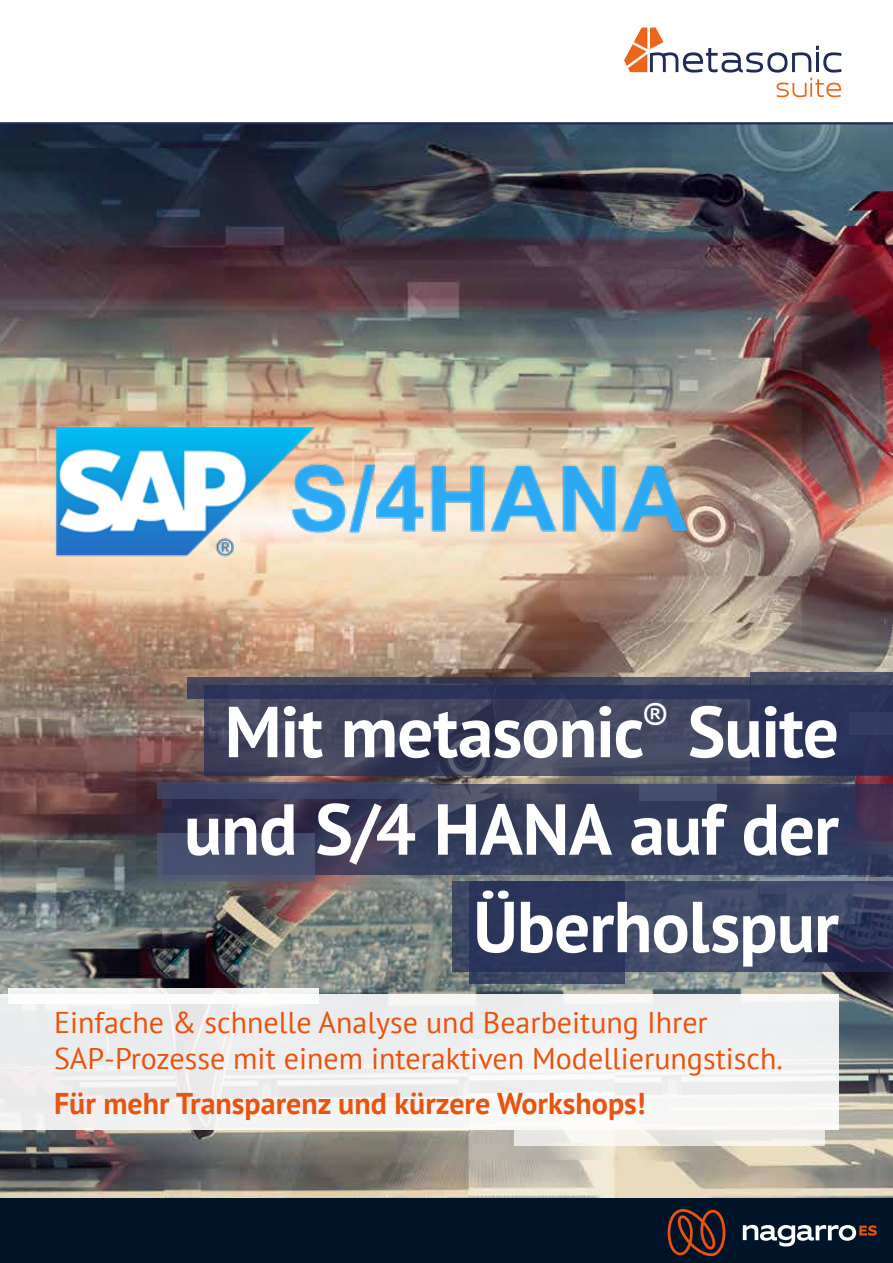
<style>
.page{position:relative;width:893px;height:1263px;background:#fff}
.page>*{position:absolute;margin:0;border:0;box-sizing:border-box;transform-origin:0 0}
.t1{font:700 72px/97.5px "PT Sans";letter-spacing:-.015em;color:#fff;text-align:right}
.t2{font:30px/36px "PT Sans";color:#e9530e}
.t3{font:700 30px "PT Sans";color:#e9530e}
</style>
<div class="page">
<div style="left:0;top:1197px;width:893px;height:66px;background:#001429"></div>
<img style="left:0;top:124px;width:893px;height:1073px">
<hr style="left:0;top:1010px;width:1px;height:130px;background:#000">
<svg style="left:204px;top:699px;width:689px;height:76px;background:#41455f"></svg>
<svg style="left:624px;top:28px;width:217px;height:69px"></svg>
<hr style="left:0;top:122px;width:893px;height:2px;background:#212b55">
<div style="left:760px;top:877px;width:133px;height:17px;background:linear-gradient(to right,#8f99a8,#788092)"></div>
<svg style="left:163px;top:784px;width:730px;height:91px;background:#373c5b"></svg>
<div style="left:157px;top:782px;width:274px;height:17px;background:#3d4365"></div>
<svg style="left:453px;top:881px;width:440px;height:91px;background:#3d4764"></svg>
<div style="left:0;top:995px;width:839px;height:135px;background:#eeeff0"></div>
<svg style="left:187px;top:677px;width:563px;height:22px;background:#33395a"></svg>
<svg style="left:750px;top:672px;width:143px;height:102px;background:#2d365a"></svg>
<svg style="left:469px;top:881px;width:155px;height:103px;background:#2c375c"></svg>
<div style="left:157px;top:834px;width:158px;height:47px;background:linear-gradient(to bottom,#434b6c,#4d5470)"></div>
<div style="left:639px;top:784px;width:77px;height:17px;background:#454d6e"></div>
<div style="left:849px;top:712px;width:44px;height:22px;background:#374167"></div>
<div style="left:8px;top:988px;width:310px;height:15px;background:#fff"></div>
<svg style="left:514px;top:1130px;width:311px;height:15px;background:#eeece6"></svg>
<img style="left:34px;top:377px;width:653px;height:227px">
<svg style="left:668px;top:1209px;width:57px;height:47px"></svg>
<svg style="left:743px;top:1225px;width:134px;height:21px"></svg>
<h1 class="t1" style="left:184px;top:682px;width:657px">Mit metasonic<sup>®</sup> Suite und S/4 HANA auf der<br>Überholspur</h1>
<p class="t2" style="left:54px;top:1004px;width:730px">Einfache &amp; schnelle Analyse und Bearbeitung Ihrer<br>SAP-Prozesse mit einem interaktiven Modellierungstisch.</p>
<p class="t3" style="left:54px;top:1083px;width:593px">Für mehr Transparenz und kürzere Workshops!</p>
</div>
